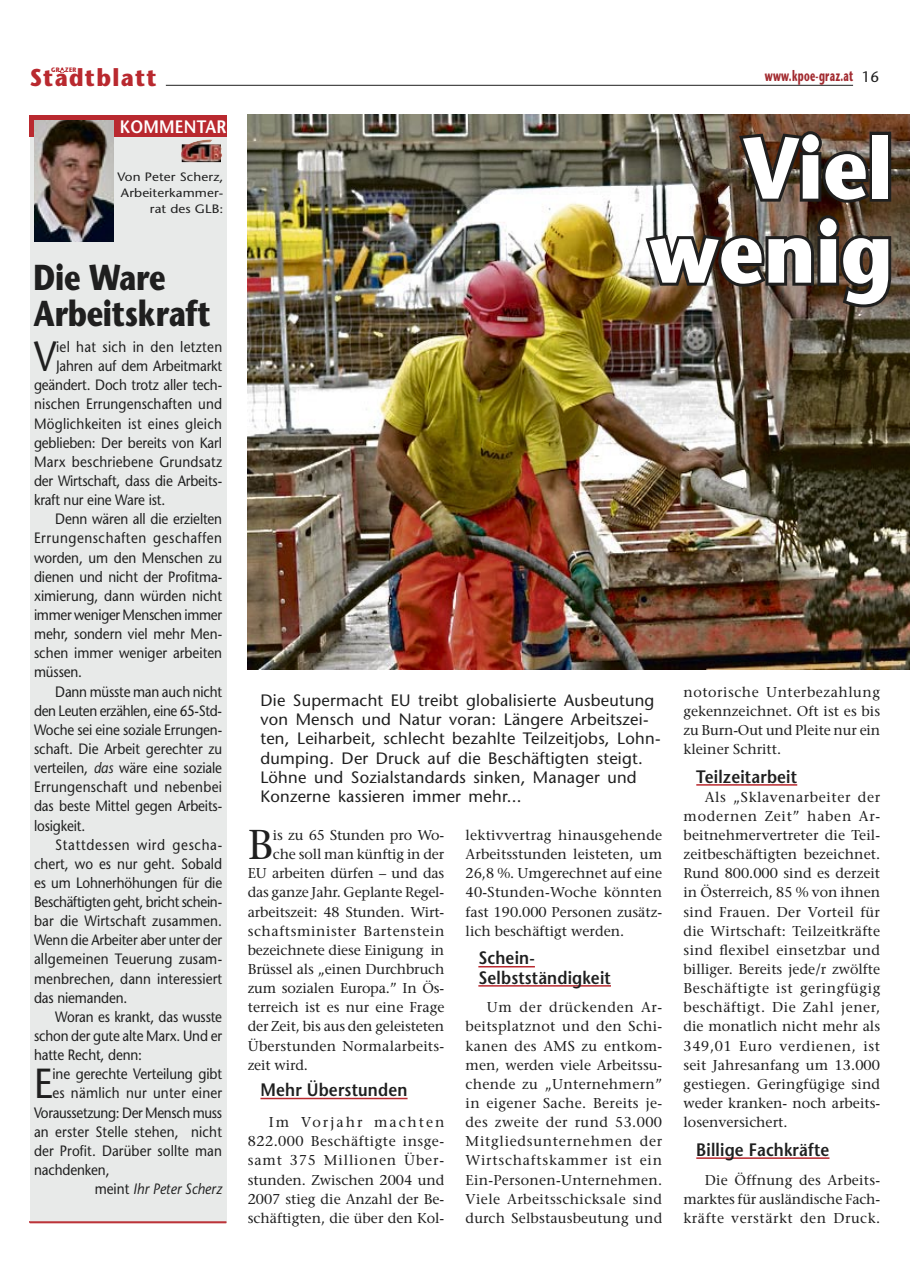
<style>
.page{position:relative;width:910px;height:1276px;background:#fff}
.page>*{position:absolute;margin:0;border:0;box-sizing:border-box;transform-origin:0 0}
.Titel_1{font:700 87px "Stone Sans";color:#fff;scale:.9 1}
.Fließtext_Kommentar{font:42px "Stone Sans";color:#1f1f1f;scale:.9 1}
.Fließtext{font:41.55px "Stone Serif";color:#1f1f1f}
.halbtitel_Kolumne{font:700 36px "Stone Sans";letter-spacing:-.01em;color:#1f1f1f;scale:.8 1}
.t1{font:700 24.3px "Stone Sans";letter-spacing:.06em;color:#b9292f;scale:.9 1}
.Zwischentitel{font:600 18px/19.2px "Stone Sans";letter-spacing:.01em;color:#1f1f1f;scale:.9 1}
.Kastentitel{font:600 18px "Stone Sans";letter-spacing:.01em;color:#fff;scale:.9 1}
.Vorspann{font:16.5px/19.2px "Stone Sans";letter-spacing:.015em;color:#1f1f1f}
.Fließtext_Kommentar-2{font:15px/19.2px "Stone Sans";letter-spacing:-.005em;color:#1f1f1f;text-align:justify;scale:.9 1}
.Fließtext_Kommentar-3{font:15px "Stone Sans";letter-spacing:.015em;color:#1f1f1f;scale:.9 1}
.Fließtext_Kommentar-4{font:15px "Stone Sans";letter-spacing:-.025em;color:#1f1f1f;scale:.9 1}
.Fließtext_Kommentar-5{font:15px "Stone Sans";letter-spacing:.02em;color:#1f1f1f;scale:.9 1}
.Fließtext_Kommentar-6{font:italic 15px "Stone Sans";color:#1f1f1f;scale:.9 1}
.t2{font:700 15px "Stone Sans";letter-spacing:.03em;color:#a22b30;scale:.6 1}
.Fließtext-2{font:14.25px/19.2px "Stone Serif";color:#1f1f1f;text-align:justify}
.Fließtext-3{font:14.25px "Stone Serif";letter-spacing:.04em;color:#1f1f1f}
.Bildtext{font:12.15px/16.2px "Stone Sans";letter-spacing:.01em;color:#1f1f1f;text-align:right;scale:1.11 1}
.t3{font:700 6.45px "Stone Sans";letter-spacing:.06em;color:#b9292f;scale:.9 1}
.s1{font-weight:400;color:#1f1f1f}
.s2{font-style:italic}
.s3{font-style:normal}
</style>
<div class="page">
<hr style="left:166px;top:85px;width:687px;height:1px;background:#1f1f1f">
<svg style="left:59px;top:68px;width:6px;height:5px"></svg>
<div style="left:30px;top:130px;width:196px;height:1092px;background:#e8eae9"></div>
<hr style="left:30px;top:1222px;width:196px;height:1px;background:#b9292f">
<hr style="left:29px;top:1221px;width:197px;height:1px;background:#b9292f">
<div style="left:29px;top:115px;width:197px;height:21px;background:#b9292f"></div>
<img style="left:34px;top:120px;width:80px;height:122px">
<img style="left:181px;top:139px;width:41px;height:23px">
<hr style="left:260px;top:1097px;width:148px;height:2px;background:#b9292f">
<hr style="left:478px;top:966px;width:57px;height:1px;background:#b9292f">
<hr style="left:478px;top:985px;width:133px;height:1px;background:#b9292f">
<img style="left:248px;top:115px;width:662px;height:554px">
<hr style="left:696px;top:784px;width:101px;height:1px;background:#b9292f">
<hr style="left:696px;top:1157px;width:133px;height:2px;background:#b9292f">
<img style="left:735px;top:128px;width:138px;height:78px">
<div style="left:870px;top:132px;width:21px;height:70px;border:6px solid #1f1f1f"></div>
<img style="left:642px;top:212px;width:252px;height:98px">
<p class="t3" style="left:51px;top:66px;width:29px">GRAZER</p>
<h3 class="t1" style="left:30px;top:62px;width:142px">Stadtblatt</h3>
<p class="t2" style="left:765px;top:66px;width:192px">www.kpoe-graz.at <span class="s1">16</span></p>
<p class="Kastentitel" style="left:120px;top:115px;width:120px">KOMMENTAR</p>
<p class="Bildtext" style="left:117px;top:168px;width:97px">Von Peter Scherz,</p>
<p class="Bildtext" style="left:121px;top:185px;width:94px">Arbeiterkammer&shy;rat des GLB:</p>
<p class="halbtitel_Kolumne" style="left:34px;top:254px;width:166px">Die Ware</p>
<p class="halbtitel_Kolumne" style="left:34px;top:290px;width:223px">Arbeitskraft</p>
<p class="Fließtext_Kommentar" style="left:34px;top:331px;width:26px">V</p>
<p class="Fließtext_Kommentar-5" style="left:56px;top:337px;width:186px">iel hat sich in den letzten</p>
<p class="Fließtext_Kommentar-2" style="left:56px;top:356px;width:186px">Jahren auf dem Arbeitmarkt</p>
<p class="Fließtext_Kommentar-2" style="left:34px;top:375px;width:211px">geändert. Doch trotz aller tech-</p>
<p class="Fließtext_Kommentar-2" style="left:34px;top:394px;width:211px">nischen Errungenschaften und</p>
<p class="Fließtext_Kommentar-3" style="left:34px;top:414px;width:210px">Möglichkeiten ist eines gleich</p>
<p class="Fließtext_Kommentar-2" style="left:34px;top:433px;width:210px">geblieben: Der bereits von Karl</p>
<p class="Fließtext_Kommentar-3" style="left:34px;top:452px;width:211px">Marx beschriebene Grundsatz</p>
<p class="Fließtext_Kommentar-2" style="left:34px;top:471px;width:211px">der Wirtschaft, dass die Arbeits-</p>
<p class="Fließtext_Kommentar-2" style="left:34px;top:490px;width:147px">kraft nur eine Ware ist.</p>
<p class="Fließtext_Kommentar-2" style="left:34px;top:509px;width:211px;text-indent:21px">Denn wären all die erzielten Errungenschaften geschaffen worden, um den Menschen zu dienen und nicht der Profitma&shy;ximierung, dann würden nicht immer weniger Menschen immer mehr, sondern viel mehr Men&shy;schen immer weniger arbeiten müssen.</p>
<p class="Fließtext_Kommentar-2" style="left:34px;top:681px;width:211px;text-indent:21px">Dann müsste man auch nicht den Leuten erzählen, eine 65-Std-Woche sei eine soziale Errungen&shy;schaft. Die Arbeit gerechter zu verteilen, <span class="s2">das</span> wäre eine soziale Errungenschaft und nebenbei das beste Mittel gegen Arbeits&shy;losigkeit.</p>
<p class="Fließtext_Kommentar-2" style="left:34px;top:834px;width:211px;text-indent:21px">Stattdessen wird gescha&shy;chert, wo es nur geht. Sobald es um Lohnerhöhungen für die Beschäftigten geht, bricht schein&shy;bar die Wirtschaft zusammen.<br>Wenn die Arbeiter aber unter der allgemeinen Teuerung zusam&shy;menbrechen, dann interessiert das niemanden.</p>
<p class="Fließtext_Kommentar-2" style="left:34px;top:1007px;width:211px;text-indent:21px">Woran es krankt, das wusste schon der gute alte Marx. Und er hatte Recht, denn:</p>
<p class="Fließtext_Kommentar" style="left:34px;top:1058px;width:22px">E</p>
<p class="Fließtext_Kommentar-2" style="left:52px;top:1064px;width:190px">ine gerechte Verteilung gibt</p>
<p class="Fließtext_Kommentar-3" style="left:52px;top:1084px;width:190px">es nämlich nur unter einer</p>
<p class="Fließtext_Kommentar-4" style="left:34px;top:1103px;width:211px">Voraussetzung: Der Mensch muss</p>
<p class="Fließtext_Kommentar-3" style="left:34px;top:1122px;width:210px">an erster Stelle stehen, nicht</p>
<p class="Fließtext_Kommentar-2" style="left:34px;top:1141px;width:210px">der Profit. Darüber sollte man</p>
<p class="Fließtext_Kommentar-2" style="left:34px;top:1160px;width:85px">nachdenken,</p>
<p class="Fließtext_Kommentar-6" style="left:95px;top:1179px;width:143px"><span class="s3">meint</span> Ihr Peter Scherz</p>
<p class="Titel_1" style="left:743px;top:113px;width:168px">Viel</p>
<p class="Titel_1" style="left:649px;top:197px;width:272px">wenig</p>
<p class="Vorspann" style="left:260px;top:690px;width:402px">Die Supermacht EU treibt globalisierte Ausbeutung von Mensch und Natur voran: Längere Arbeitszei&shy;ten, Leiharbeit, schlecht bezahlte Teilzeitjobs, Lohn&shy;dumping. Der Druck auf die Beschäftigten steigt.<br>Löhne und Sozialstandards sinken, Manager und Konzerne kassieren immer mehr...</p>
<p class="Fließtext-2" style="left:683px;top:682px;width:198px">notorische Unterbezahlung gekennzeichnet. Oft ist es bis zu Burn-Out und Pleite nur ein kleiner Schritt.</p>
<p class="Zwischentitel" style="left:696px;top:766px;width:113px">Teilzeitarbeit</p>
<p class="Fließtext-2" style="left:683px;top:787px;width:198px;text-indent:21px">Als „Sklavenarbeiter der modernen Zeit” haben Ar&shy;beitnehmervertreter die Teil&shy;zeitbeschäftigten bezeichnet.<br>Rund 800.000 sind es derzeit in Österreich, 85 % von ihnen sind Frauen. Der Vorteil für die Wirtschaft: Teilzeitkräfte sind flexibel einsetzbar und billiger. Bereits jede/r zwölfte Beschäftigte ist geringfügig beschäftigt. Die Zahl jener, die monatlich nicht mehr als 349,01 Euro verdienen, ist seit Jahresanfang um 13.000 gestiegen. Geringfügige sind weder kranken- noch arbeits&shy;losenversichert.</p>
<p class="Zwischentitel" style="left:696px;top:1139px;width:149px">Billige Fachkräfte</p>
<p class="Fließtext-2" style="left:683px;top:1170px;width:198px;text-indent:21px">Die Öffnung des Arbeits&shy;marktes für ausländische Fach&shy;kräfte verstärkt den Druck.</p>
<p class="Fließtext" style="left:248px;top:819px;width:27px">B</p>
<p class="Fließtext-2" style="left:273px;top:825px;width:173px">is zu 65 Stunden pro Wo-</p>
<p class="Fließtext-2" style="left:466px;top:825px;width:198px">lektivvertrag hinausgehende Arbeitsstunden leisteten, um 26,8 %. Umgerechnet auf eine 40-Stunden-Woche könnten fast 190.000 Personen zusätz&shy;lich beschäftigt werden.</p>
<p class="Zwischentitel" style="left:478px;top:948px;width:149px">Schein-<br>Selbstständigkeit</p>
<p class="Fließtext-2" style="left:466px;top:997px;width:198px;text-indent:21px">Um der drückenden Ar&shy;beitsplatznot und den Schi&shy;kanen des AMS zu entkom&shy;men, werden viele Arbeitssu&shy;chende zu „Unternehmern” in eigener Sache. Bereits je&shy;des zweite der rund 53.000<br>Mitgliedsunternehmen der Wirtschaftskammer ist ein Ein-Personen-Unternehmen.<br>Viele Arbeitsschicksale sind durch Selbstausbeutung und</p>
<p class="Fließtext-2" style="left:273px;top:844px;width:173px">che soll man künftig in der</p>
<p class="Fließtext-2" style="left:248px;top:863px;width:198px">EU arbeiten dürfen – und das</p>
<p class="Fließtext-2" style="left:248px;top:883px;width:198px">das ganze Jahr. Geplante Regel-</p>
<p class="Fließtext-2" style="left:248px;top:902px;width:198px">arbeitszeit: 48 Stunden. Wirt-</p>
<p class="Fließtext-3" style="left:248px;top:922px;width:198px">schaftsminister Bartenstein</p>
<p class="Fließtext-2" style="left:248px;top:940px;width:198px">bezeichnete diese Einigung in</p>
<p class="Fließtext-2" style="left:248px;top:959px;width:198px">Brüssel als „einen Durchbruch</p>
<p class="Fließtext-2" style="left:248px;top:978px;width:198px">zum sozialen Europa.” In Ös-</p>
<p class="Fließtext-2" style="left:248px;top:997px;width:198px">terreich ist es nur eine Frage</p>
<p class="Fließtext-2" style="left:248px;top:1016px;width:198px">der Zeit, bis aus den geleisteten</p>
<p class="Fließtext-2" style="left:248px;top:1036px;width:198px">Überstunden Normalarbeits-</p>
<p class="Fließtext-2" style="left:248px;top:1055px;width:62px">zeit wird.</p>
<p class="Zwischentitel" style="left:260px;top:1080px;width:165px">Mehr Überstunden</p>
<p class="Fließtext-2" style="left:248px;top:1112px;width:198px;text-indent:21px">Im Vorjahr machten 822.000 Beschäftigte insge&shy;samt 375 Millionen Über&shy;stunden. Zwischen 2004 und 2007 stieg die Anzahl der Be&shy;schäftigten, die über den Kol-</p>
</div>
